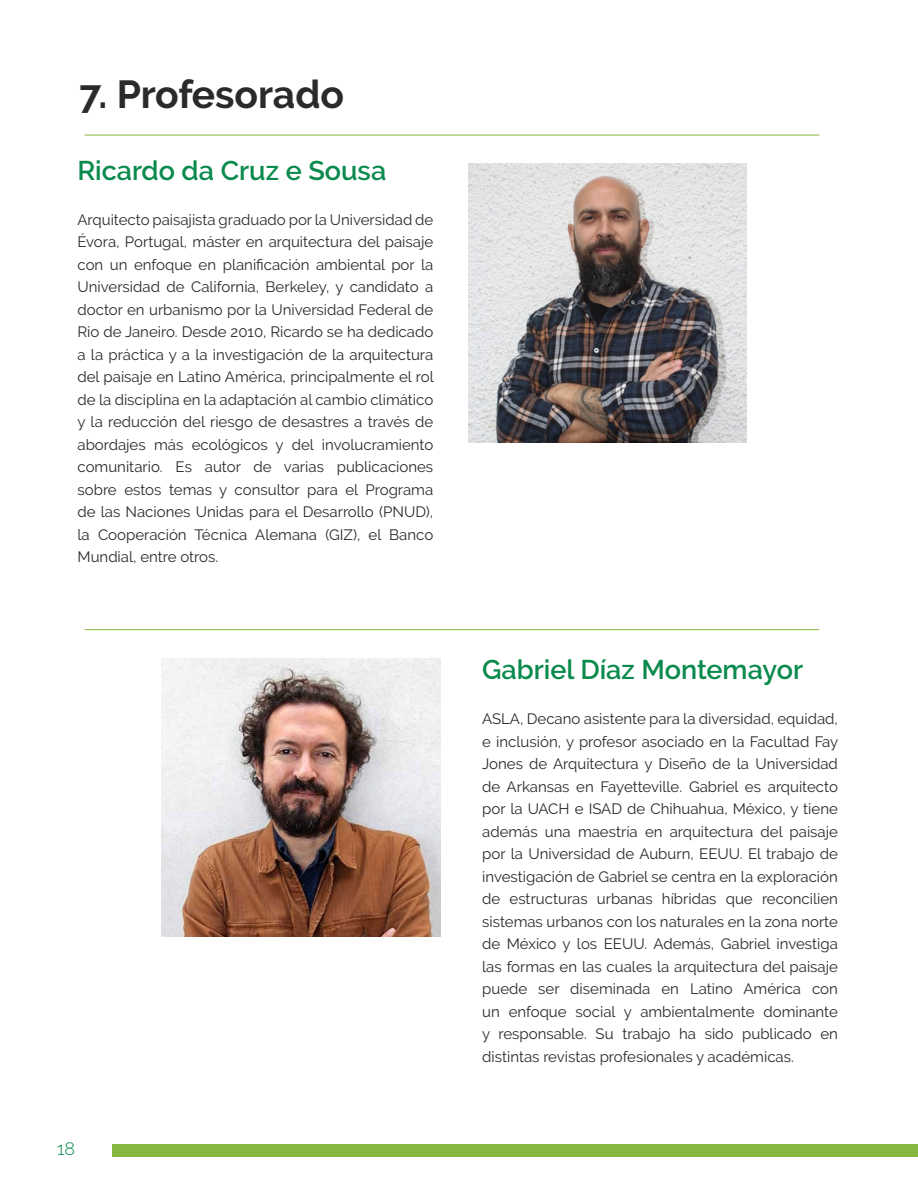
<style>
.page{position:relative;width:918px;height:1188px;background:#fff}
.page>*{position:absolute;margin:0;border:0;box-sizing:border-box;transform-origin:0 0}
.t1{font:700 39px "Raleway";color:#2b292a}
.t2{font:600 27px "Raleway";color:#0a8a4c}
.t3{font:300 18px "Raleway";color:#0a8a4c}
.t4{font:15px/22.5px "Raleway";color:#2b292a;text-align:justify}
</style>
<div class="page">
<div style="left:112px;top:1145px;width:806px;height:12px;background:#87b73f"></div>
<hr style="left:85px;top:135px;width:734px;height:1px;background:#87b73f">
<hr style="left:85px;top:629px;width:734px;height:1px;background:#87b73f">
<img style="left:468px;top:164px;width:279px;height:278px">
<img style="left:162px;top:658px;width:278px;height:279px">
<p class="t1" style="left:79px;top:72px;width:266px">7. Profesorado</p>
<p class="t2" style="left:78px;top:155px;width:310px">Ricardo da Cruz e Sousa</p>
<p class="t4" style="left:78px;top:208px;width:358px">Arquitecto paisajista graduado por la Universidad de Évora, Portugal, máster en arquitectura del paisaje con un enfoque en planificación ambiental por la Universidad de California, Berkeley, y candidato a doctor en urbanismo por la Universidad Federal de Rio de Janeiro. Desde 2010, Ricardo se ha dedicado a la práctica y a la investigación de la arquitectura del paisaje en Latino América, principalmente el rol de la disciplina en la adaptación al cambio climático y la reducción del riesgo de desastres a través de abordajes más ecológicos y del involucramiento comunitario. Es autor de varias publicaciones sobre estos temas y consultor para el Programa de las Naciones Unidas para el Desarrollo (PNUD), la Cooperación Técnica Alemana (GIZ), el Banco Mundial, entre otros.</p>
<p class="t3" style="left:57px;top:1139px;width:19px">18</p>
<p class="t2" style="left:482px;top:654px;width:323px">Gabriel Díaz Montemayor</p>
<p class="t4" style="left:482px;top:708px;width:358px">ASLA, Decano asistente para la diversidad, equidad, e inclusión, y profesor asociado en la Facultad Fay Jones de Arquitectura y Diseño de la Universidad de Arkansas en Fayetteville. Gabriel es arquitecto por la UACH e ISAD de Chihuahua, México, y tiene además una maestría en arquitectura del paisaje por la Universidad de Auburn, EEUU. El trabajo de investigación de Gabriel se centra en la exploración de estructuras urbanas híbridas que reconcilien sistemas urbanos con los naturales en la zona norte de México y los EEUU. Además, Gabriel investiga las formas en las cuales la arquitectura del paisaje puede ser diseminada en Latino América con un enfoque social y ambientalmente dominante y responsable. Su trabajo ha sido publicado en distintas revistas profesionales y académicas.</p>
</div>
